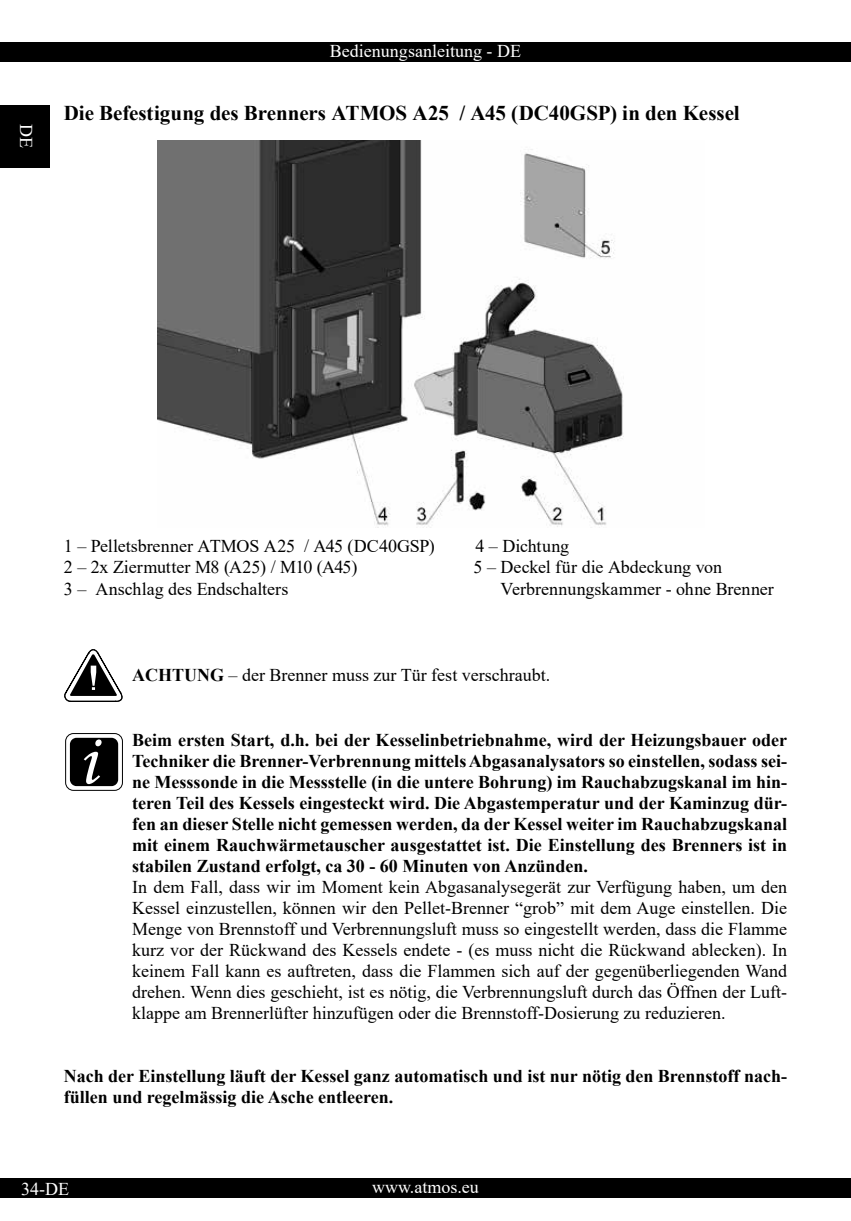
<style>
.page{position:relative;width:851px;height:1221px;background:#fff}
.page>*{position:absolute;margin:0;border:0;box-sizing:border-box;transform-origin:0 0}
.t1{font:700 21px "Times New Roman";letter-spacing:-.005em;color:#000}
.t2{font:18px/21px "Times New Roman";color:#000;text-align:justify}
.t3{font:700 18px/21px "Times New Roman";color:#000;text-align:justify}
.t4{font:18px "Times New Roman";color:#fff}
.s1{font-weight:700}
</style>
<div class="page">
<div style="left:0;top:43px;width:850px;height:19px;background:#000"></div>
<div style="left:0;top:105px;width:50px;height:62px;background:#000"></div>
<div style="left:0;top:1178px;width:850px;height:20px;background:#000"></div>
<svg style="left:66px;top:733px;width:56px;height:57px"></svg>
<div style="left:65px;top:733px;width:58px;height:57px;border:1px solid #000;border-radius:8px"></div>
<div style="left:70px;top:737px;width:48px;height:49px;background:#000;border-radius:7px"></div>
<svg style="left:84px;top:739px;width:18px;height:45px"></svg>
<svg style="left:64px;top:649px;width:59px;height:53px"></svg>
<img style="left:157px;top:140px;width:467px;height:387px">
<p class="t4" style="left:39px;top:124px;width:25px;rotate:90deg">DE</p>
<p class="t4" style="left:330px;top:39px;width:192px">Bedienungsanleitung - DE</p>
<p class="t1" style="left:64px;top:97px;width:677px">Die Befestigung des Brenners ATMOS A25 / A45 (DC40GSP) in den Kessel</p>
<p class="t2" style="left:64px;top:534px;width:372px">1 – Pelletsbrenner ATMOS A25 / A45 (DC40GSP)</p>
<p class="t2" style="left:475px;top:534px;width:95px">4 – Dichtung</p>
<p class="t2" style="left:64px;top:556px;width:295px">2 – 2x Ziermutter M8 (A25) / M10 (A45)</p>
<p class="t2" style="left:473px;top:556px;width:250px">5 – Deckel für die Abdeckung von</p>
<p class="t2" style="left:64px;top:578px;width:226px">3 – Anschlag des Endschalters</p>
<p class="t2" style="left:500px;top:578px;width:275px">Verbrennungskammer - ohne Brenner</p>
<p class="t2" style="left:132px;top:664px;width:420px"><span class="s1">ACHTUNG</span> – der Brenner muss zur Tür fest verschraubt.</p>
<p class="t3" style="left:132px;top:728px;width:656px">Beim ersten Start, d.h. bei der Kesselinbetriebnahme, wird der Heizungsbauer oder Techniker die Brenner-Verbrennung mittels Abgasanalysators so einstellen, sodass sei&shy;ne Messsonde in die Messstelle (in die untere Bohrung) im Rauchabzugskanal im hin&shy;teren Teil des Kessels eingesteckt wird. Die Abgastemperatur und der Kaminzug dür&shy;fen an dieser Stelle nicht gemessen werden, da der Kessel weiter im Rauchabzugskanal mit einem Rauchwärmetauscher ausgestattet ist. Die Einstellung des Brenners ist in stabilen Zustand erfolgt, ca 30 - 60 Minuten von Anzünden.</p>
<p class="t2" style="left:132px;top:875px;width:656px">In dem Fall, dass wir im Moment kein Abgasanalysegerät zur Verfügung haben, um den Kessel einzustellen, können wir den Pellet-Brenner “grob” mit dem Auge einstellen. Die Menge von Brennstoff und Verbrennungsluft muss so eingestellt werden, dass die Flamme kurz vor der Rückwand des Kessels endete - (es muss nicht die Rückwand ablecken). In keinem Fall kann es auftreten, dass die Flammen sich auf der gegenüberliegenden Wand drehen. Wenn dies geschieht, ist es nötig, die Verbrennungsluft durch das Öffnen der Luft&shy;klappe am Brennerlüfter hinzufügen oder die Brennstoff-Dosierung zu reduzieren.</p>
<p class="t3" style="left:64px;top:1064px;width:724px">Nach der Einstellung läuft der Kessel ganz automatisch und ist nur nötig den Brennstoff nach&shy;füllen und regelmässig die Asche entleeren.</p>
<p class="t4" style="left:21px;top:1175px;width:49px">34-DE</p>
<p class="t4" style="left:372px;top:1173px;width:108px">www.atmos.eu</p>
</div>
